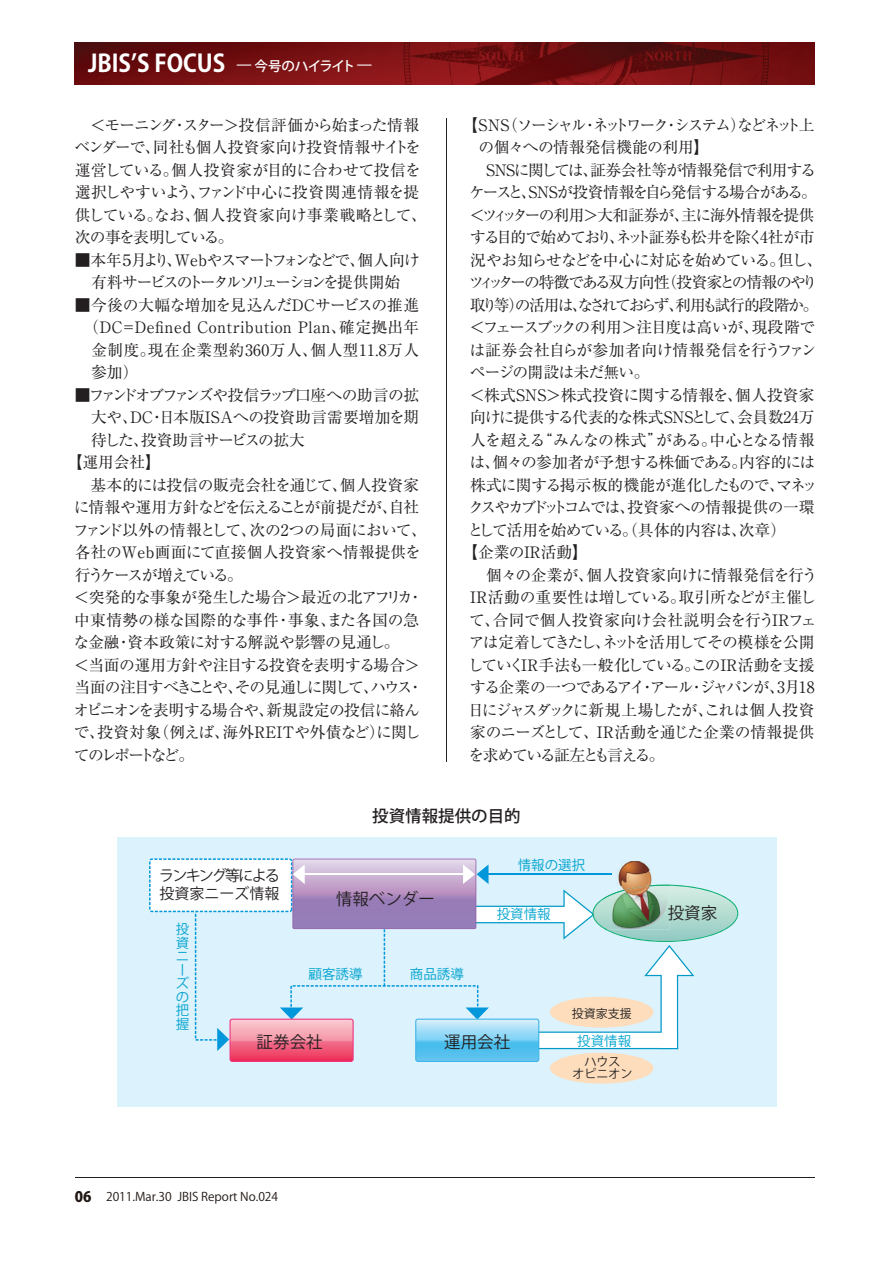
<style>
.page{position:relative;width:893px;height:1263px;background:#fff}
.page>*{position:absolute;margin:0;border:0;box-sizing:border-box;transform-origin:0 0}
.t1{font:24px "Koz Go Pro Bold 90 pv RKSJ H";color:#fff;scale:.95 1}
.t2{font:16.5px "Koz Go Pro Regular 90 pv RKSJ H";color:#231f20}
.t3{font:16.5px "Koz Go Pro Medium 90 pv RKSJ H";color:#231f20}
.t4{font:15.75px/22.5px "Ryumin Pro Regular 90 pv RKSJ H";letter-spacing:-.04em;color:#231f20}
.t5{font:15.75px "Ryumin Pro Regular 90 pv RKSJ H";letter-spacing:-.1em;color:#231f20}
.t6{font:15.75px "Ryumin Pro Regular 90 pv RKSJ H";letter-spacing:-.06em;color:#231f20}
.t7{font:15.75px "Ryumin Pro Regular 90 pv RKSJ H";letter-spacing:.015em;color:#231f20}
.t8{font:15.75px "Ryumin Pro Regular 90 pv RKSJ H";letter-spacing:.01em;color:#231f20}
.t9{font:15.75px/22.5px "Ryumin Pro Regular 90 pv RKSJ H";letter-spacing:-.16em;color:#231f20;text-align:center}
.t10{font:15.75px "Ryumin Pro Regular 90 pv RKSJ H";letter-spacing:-.02em;color:#231f20}
.t11{font:15.75px "Ryumin Pro Regular 90 pv RKSJ H";letter-spacing:-.005em;color:#231f20}
.t12{font:15.75px "Ryumin Pro Regular 90 pv RKSJ H";letter-spacing:-.115em;color:#231f20}
.t13{font:15.75px "Ryumin Pro Regular 90 pv RKSJ H";letter-spacing:.03em;color:#231f20}
.t14{font:15.75px "Ryumin Pro Regular 90 pv RKSJ H";color:#231f20}
.t15{font:15.75px "Ryumin Pro Regular 90 pv RKSJ H";letter-spacing:-.145em;color:#231f20}
.t16{font:15.75px "Ryumin Pro Regular 90 pv RKSJ H";letter-spacing:-.135em;color:#231f20}
.t17{font:15.75px "Ryumin Pro Regular 90 pv RKSJ H";letter-spacing:-.13em;color:#231f20}
.t18{font:15.75px "Ryumin Pro Regular 90 pv RKSJ H";letter-spacing:-.07em;color:#231f20}
.t19{font:15.75px "Ryumin Pro Regular 90 pv RKSJ H";letter-spacing:.025em;color:#231f20}
.t20{font:15.75px "Ryumin Pro Regular 90 pv RKSJ H";letter-spacing:-.095em;color:#231f20}
.t21{font:15.75px "Ryumin Pro Regular 90 pv RKSJ H";letter-spacing:-.085em;color:#231f20}
.t22{font:15.75px "Ryumin Pro Regular 90 pv RKSJ H";letter-spacing:-.015em;color:#231f20}
.t23{font:15.75px "Ryumin Pro Regular 90 pv RKSJ H";letter-spacing:-.01em;color:#231f20}
.t24{font:15.75px "Ryumin Pro Regular 90 pv RKSJ H";letter-spacing:-.105em;color:#231f20}
.t25{font:15.75px "Ryumin Pro Regular 90 pv RKSJ H";letter-spacing:-.18em;color:#231f20}
.t26{font:15px/18px "Koz Go Pro Regular 90 pv RKSJ H";letter-spacing:-.12em;color:#231f20}
.t27{font:13.5px/13.5px "Koz Go Pro Regular 90 pv RKSJ H";color:#00a3cf}
.t28{font:13.5px "Koz Go Pro Regular 90 pv RKSJ H";color:#00a4cf}
.t29{font:12px "Koz Go Pro Regular 90 pv RKSJ H";color:#211814}
.t30{font:12px/12px "Koz Go Pro Regular 90 pv RKSJ H";color:#231f20;text-align:center}
.s1{font-family:"Koz Go Pro Medium 90 pv RKSJ H";font-size:13.5px}
.s2{font-family:"Koz Go Pro Heavy 90 pv RKSJ H";font-size:14.4px}
</style>
<div class="page">
<div style="left:118px;top:837px;width:659px;height:270px;background:#dcf2fc"></div>
<img style="left:75px;top:42px;width:739px;height:43px">
<hr style="left:75px;top:1177px;width:740px;height:1px;background:#231f20">
<hr style="left:446px;top:118px;width:1px;height:644px;background:#231f20">
<div style="left:550px;top:1053px;width:103px;height:31px;background:#fdddbc;border-radius:50%"></div>
<svg style="left:149px;top:858px;width:589px;height:204px"></svg>
<hr style="left:301px;top:874px;width:162px;height:1px;background:#fff">
<h1 class="t1" style="left:88px;top:54px;width:301px">JBISʼS FOCUS <span class="s1">̶ 今号のハイライト̶</span></h1>
<p class="t4" style="left:74px;top:116px;width:354px">　＜モーニング・スター＞投信評価から始まった情報ベンダーで、同社も個人投資家向け投資情報サイトを運営している。個人投資家が目的に合わせて投信を選択しやすいよう、ファンド中心に投資関連情報を提供している。なお、個人投資家向け事業戦略として、次の事を表明している。</p>
<p class="t9" style="left:75px;top:251px;width:347px">■本年５月より、Webやスマートフォンなどで、個人向け有料サービスのトータルソリューションを提供開始</p>
<p class="t22" style="left:75px;top:299px;width:346px">■今後の大幅な増加を見込んだDCサービスの推進</p>
<p class="t13" style="left:83px;top:321px;width:337px">（DC＝Defined Contribution Plan、確定拠出年</p>
<p class="t19" style="left:91px;top:344px;width:329px">金制度。現在企業型約360万人、個人型11.8万人</p>
<p class="t4" style="left:91px;top:363px;width:49px">参加）</p>
<p class="t12" style="left:75px;top:389px;width:346px">■ファンドオブファンズや投信ラップ口座への助言の拡</p>
<p class="t8" style="left:91px;top:411px;width:329px">大や、DC・日本版ISAへの投資助言需要増加を期</p>
<p class="t4" style="left:91px;top:431px;width:215px">待した、投資助言サービスの拡大</p>
<p class="t4" style="left:67px;top:453px;width:96px">【運用会社】</p>
<p class="t8" style="left:75px;top:479px;width:346px">　基本的には投信の販売会社を通じて、個人投資家</p>
<p class="t4" style="left:74px;top:498px;width:347px">に情報や運用方針などを伝えることが前提だが、自社</p>
<p class="t4" style="left:73px;top:521px;width:355px">ファンド以外の情報として、次の2つの局面において、</p>
<p class="t7" style="left:75px;top:546px;width:348px">各社のWeb画面にて直接個人投資家へ情報提供を</p>
<p class="t12" style="left:75px;top:569px;width:170px">行うケースが増えている。</p>
<p class="t4" style="left:74px;top:588px;width:350px">＜突発的な事象が発生した場合＞最近の北アフリカ・</p>
<p class="t11" style="left:74px;top:614px;width:346px">中東情勢の様な国際的な事件・事象、また各国の急</p>
<p class="t4" style="left:74px;top:633px;width:328px">な金融・資本政策に対する解説や影響の見通し。</p>
<p class="t4" style="left:74px;top:656px;width:347px">＜当面の運用方針や注目する投資を表明する場合＞</p>
<p class="t17" style="left:74px;top:681px;width:350px">当面の注目すべきことや、その見通しに関して、ハウス・</p>
<p class="t4" style="left:74px;top:701px;width:348px">オピニオンを表明する場合や、新規設定の投信に絡ん</p>
<p class="t7" style="left:74px;top:726px;width:348px">で、投資対象（例えば、海外REITや外債など）に関し</p>
<p class="t25" style="left:74px;top:749px;width:122px">てのレポートなど。</p>
<p class="t15" style="left:462px;top:119px;width:354px">【SNS（ソーシャル・ネットワーク・システム）などネット上</p>
<p class="t4" style="left:479px;top:138px;width:232px">の個々への情報発信機能の利用】</p>
<p class="t4" style="left:470px;top:161px;width:348px">　SNSに関しては、証券会社等が情報発信で利用する</p>
<p class="t6" style="left:469px;top:186px;width:349px">ケースと、SNSが投資情報を自ら発信する場合がある。</p>
<p class="t6" style="left:470px;top:209px;width:346px">＜ツィッターの利用＞大和証券が、主に海外情報を提供</p>
<p class="t5" style="left:470px;top:231px;width:346px">する目的で始めており、ネット証券も松井を除く4社が市</p>
<p class="t4" style="left:470px;top:251px;width:354px">況やお知らせなどを中心に対応を始めている。但し、</p>
<p class="t5" style="left:468px;top:276px;width:351px">ツィッターの特徴である双方向性（投資家との情報のやり</p>
<p class="t16" style="left:470px;top:299px;width:350px">取り等）の活用は、なされておらず、利用も試行的段階か。</p>
<p class="t4" style="left:470px;top:318px;width:347px">＜フェースブックの利用＞注目度は高いが、現段階で</p>
<p class="t23" style="left:469px;top:344px;width:348px">は証券会社自らが参加者向け情報発信を行うファン</p>
<p class="t4" style="left:470px;top:363px;width:181px">ページの開設は未だ無い。</p>
<p class="t8" style="left:470px;top:389px;width:346px">＜株式SNS＞株式投資に関する情報を、個人投資家</p>
<p class="t10" style="left:470px;top:411px;width:346px">向けに提供する代表的な株式SNSとして、会員数24万</p>
<p class="t4" style="left:470px;top:431px;width:346px">人を超える“みんなの株式”がある。中心となる情報</p>
<p class="t4" style="left:469px;top:453px;width:347px">は、個々の参加者が予想する株価である。内容的には</p>
<p class="t4" style="left:470px;top:476px;width:349px">株式に関する掲示板的機能が進化したもので、マネッ</p>
<p class="t6" style="left:468px;top:501px;width:348px">クスやカブドットコムでは、投資家への情報提供の一環</p>
<p class="t4" style="left:468px;top:521px;width:320px">として活用を始めている。（具体的内容は、次章）</p>
<p class="t14" style="left:462px;top:546px;width:127px">【企業のIR活動】</p>
<p class="t14" style="left:470px;top:569px;width:349px">　個々の企業が、個人投資家向けに情報発信を行う</p>
<p class="t11" style="left:470px;top:591px;width:347px">IR活動の重要性は増している。取引所などが主催し</p>
<p class="t7" style="left:469px;top:614px;width:349px">て、合同で個人投資家向け会社説明会を行うIRフェ</p>
<p class="t20" style="left:469px;top:636px;width:347px">アは定着してきたし、ネットを活用してその模様を公開</p>
<p class="t18" style="left:468px;top:659px;width:348px">していくIR手法も一般化している。このIR活動を支援</p>
<p class="t5" style="left:470px;top:681px;width:346px">する企業の一つであるアイ・アール・ジャパンが、3月18</p>
<p class="t21" style="left:468px;top:704px;width:348px">日にジャスダックに新規上場したが、これは個人投資</p>
<p class="t10" style="left:470px;top:726px;width:346px">家のニーズとして、IR活動を通じた企業の情報提供</p>
<p class="t24" style="left:469px;top:749px;width:197px">を求めている証左とも言える。</p>
<p class="t26" style="left:159px;top:868px;width:122px">ランキング等による投資家ニーズ情報</p>
<p class="t3" style="left:372px;top:809px;width:150px">投資情報提供の目的</p>
<p class="t2" style="left:336px;top:893px;width:100px">情報ベンダー</p>
<p class="t27" style="left:518px;top:860px;width:69px">情報の選択</p>
<p class="t28" style="left:497px;top:909px;width:55px">投資情報</p>
<p class="t27" style="left:176px;top:924px;width:15px">投資ニーズの把握</p>
<p class="t27" style="left:309px;top:969px;width:55px">顧客誘導</p>
<p class="t27" style="left:410px;top:969px;width:55px">商品誘導</p>
<p class="t2" style="left:257px;top:1035px;width:67px">証券会社</p>
<p class="t2" style="left:444px;top:1035px;width:67px">運用会社</p>
<p class="t30" style="left:572px;top:1009px;width:61px">投資家支援</p>
<p class="t30" style="left:572px;top:1057px;width:61px">ハウス<br>オピニオン</p>
<p class="t28" style="left:577px;top:1035px;width:55px">投資情報</p>
<p class="t2" style="left:668px;top:907px;width:51px">投資家</p>
<p class="t29" style="left:75px;top:1192px;width:205px"><span class="s2">06</span> 2011.Mar.30 JBIS Report No.024</p>
</div>
